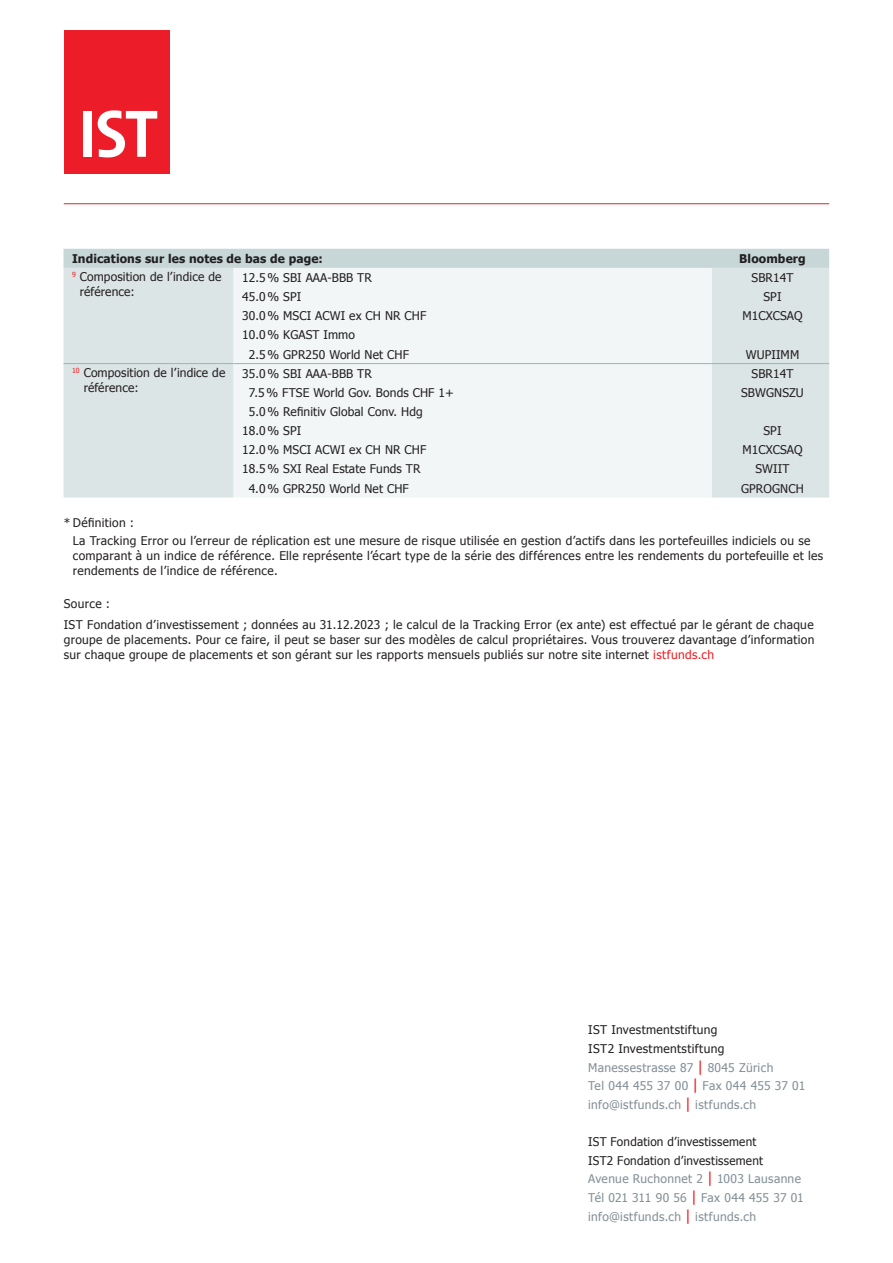
<style>
.page{position:relative;width:893px;height:1263px;background:#fff}
.page>*{position:absolute;margin:0;border:0;box-sizing:border-box;transform-origin:0 0}
.t1{font:12px/15px "Tahoma";letter-spacing:.025em;color:#231f20}
.t2{font:12px/18.8px "Tahoma";letter-spacing:.03em;color:#828f96}
.t3{font:700 12px "Tahoma";letter-spacing:.01em;color:#231f20}
.s1{color:#ee1d23}
.s2{color:#231f20}
.s3{font-size:15px;color:#ee1d23}
</style>
<div class="page">
<hr style="left:64px;top:203px;width:765px;height:1px;background:#ee1d23">
<div style="left:65px;top:31px;width:105px;height:143px;background:#ed1c29"></div>
<div style="left:83px;top:111px;width:9px;height:46px;background:#fff"></div>
<svg style="left:98px;top:110px;width:59px;height:47px"></svg>
<div style="left:64px;top:249px;width:765px;height:19px;background:#c7d7d8"></div>
<div style="left:64px;top:268px;width:765px;height:229px;background:#dce5e6"></div>
<div style="left:234px;top:268px;width:478px;height:229px;background:#f2f6f6"></div>
<hr style="left:234px;top:363px;width:478px;height:1px;background:#99b6b8">
<hr style="left:712px;top:363px;width:117px;height:1px;background:#99b6b8">
<hr style="left:64px;top:363px;width:170px;height:1px;background:#99b6b8">
<p class="t3" style="left:72px;top:250px;width:252px">Indications sur les notes de bas de page:</p>
<p class="t3" style="left:739px;top:250px;width:68px">Bloomberg</p>
<p class="t1" style="left:80px;top:269px;width:143px;text-indent:-8px"><sup>9</sup> Composition de l’indice de référence:</p>
<p class="t1" style="left:242px;top:270px;width:131px">12.5% SBI AAA-BBB TR</p>
<p class="t1" style="left:751px;top:270px;width:43px">SBR14T</p>
<p class="t1" style="left:242px;top:289px;width:61px">45.0% SPI</p>
<p class="t1" style="left:763px;top:289px;width:20px">SPI</p>
<p class="t1" style="left:242px;top:308px;width:186px">30.0% MSCI ACWI ex CH NR CHF</p>
<p class="t1" style="left:742px;top:308px;width:62px">M1CXCSAQ</p>
<p class="t1" style="left:249px;top:325px;width:162px;line-height:19.2px;text-indent:-7px">10.0% KGAST Immo<br>2.5% GPR250 World Net CHF</p>
<p class="t1" style="left:746px;top:346px;width:55px">WUPIIMM</p>
<p class="t1" style="left:84px;top:365px;width:143px;text-indent:-12px"><sup>10</sup> Composition de l’indice de référence:</p>
<p class="t1" style="left:242px;top:365px;width:131px">35.0% SBI AAA-BBB TR</p>
<p class="t1" style="left:751px;top:365px;width:43px">SBR14T</p>
<p class="t1" style="left:249px;top:384px;width:207px">7.5% FTSE World Gov. Bonds CHF 1+</p>
<p class="t1" style="left:741px;top:384px;width:64px">SBWGNSZU</p>
<p class="t1" style="left:242px;top:401px;width:182px;line-height:19.2px;text-indent:7px">5.0% Refinitiv Global Conv. Hdg<br>18.0% SPI</p>
<p class="t1" style="left:763px;top:423px;width:20px">SPI</p>
<p class="t1" style="left:242px;top:442px;width:186px">12.0% MSCI ACWI ex CH NR CHF</p>
<p class="t1" style="left:742px;top:442px;width:62px">M1CXCSAQ</p>
<p class="t1" style="left:242px;top:461px;width:180px">18.5% SXI Real Estate Funds TR</p>
<p class="t1" style="left:755px;top:461px;width:35px">SWIIT</p>
<p class="t1" style="left:249px;top:480px;width:162px">4.0% GPR250 World Net CHF</p>
<p class="t1" style="left:741px;top:480px;width:64px">GPROGNCH</p>
<p class="t1" style="left:73px;top:513px;width:739px;line-height:18px;text-indent:-9px">* Définition :<br>La Tracking Error ou l’erreur de réplication est une mesure de risque utilisée en gestion d’actifs dans les portefeuilles indiciels ou se</p>
<p class="t1" style="left:73px;top:547px;width:752px">comparant à un indice de référence. Elle représente l’écart type de la série des différences entre les rendements du portefeuille et les rendements de l’indice de référence.</p>
<p class="t1" style="left:64px;top:592px;width:751px;line-height:21px">Source :<br>IST Fondation d’investissement ; données au 31.12.2023 ; le calcul de la Tracking Error (ex ante) est effectué par le gérant de chaque</p>
<p class="t1" style="left:64px;top:631px;width:752px">groupe de placements. Pour ce faire, il peut se baser sur des modèles de calcul propriétaires. Vous trouverez davantage d’information sur chaque groupe de placements et son gérant sur les rapports mensuels publiés sur notre site internet <span class="s1">istfunds.ch</span></p>
<p class="t2" style="left:588px;top:1020px;width:218px"><span class="s2">IST Investmentstiftung<br>IST2 Investmentstiftung<br></span>Manessestrasse 87 <span class="s3">|</span> 8045 Zürich<br>Tel 044 455 37 00 <span class="s3">|</span> Fax 044 455 37 01 info@istfunds.ch <span class="s3">|</span> istfunds.ch</p>
<p class="t2" style="left:588px;top:1131px;width:217px"><span class="s2">IST Fondation dʼinvestissement<br>IST2 Fondation dʼinvestissement </span>Avenue Ruchonnet 2 <span class="s3">|</span> 1003 Lausanne Tél 021 311 90 56 <span class="s3">|</span> Fax 044 455 37 01 info@istfunds.ch <span class="s3">|</span> istfunds.ch</p>
</div>
